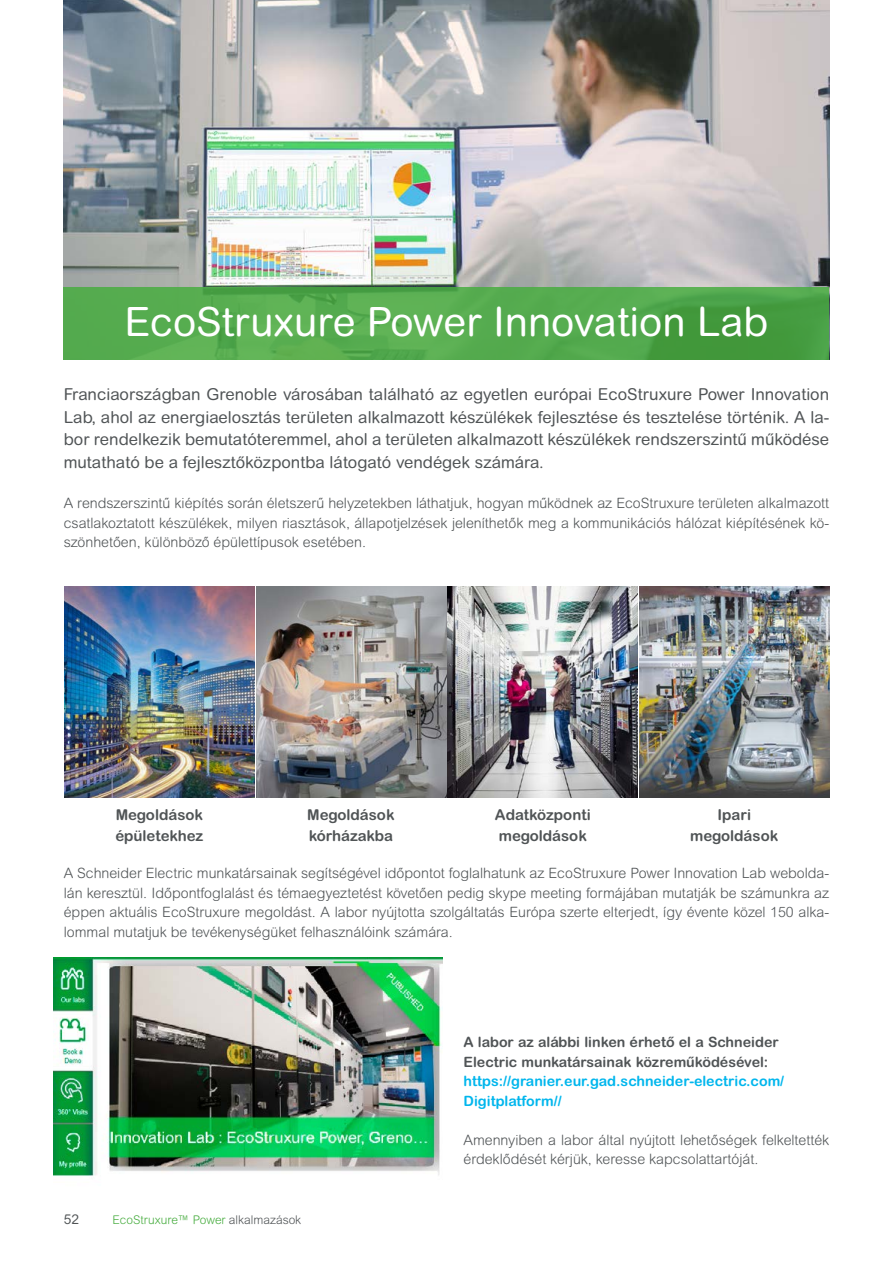
<style>
.page{position:relative;width:893px;height:1263px;background:#fff}
.page>*{position:absolute;margin:0;border:0;box-sizing:border-box;transform-origin:0 0}
.t1{font:40.5px "Arial Rounded MT Pro";color:#fff}
.t2{font:16.5px/22.5px "Arial Rounded MT Pro";color:#505456;text-align:justify}
.t3{font:700 15px/21px "Arial Rounded MT Pro";color:#505456}
.t4{font:300 14.25px/19.5px "Arial Rounded MT Pro";color:#505456;text-align:justify}
.t5{font:700 14.25px/19.5px "Arial Rounded MT Pro";color:#505456}
.t6{font:700 14.25px/19.5px "Arial Rounded MT Pro";color:#00b6ed}
.t7{font:13.5px "Arial Rounded MT Pro";color:#505456}
.t8{font:300 12px "Arial Rounded MT Pro";color:#48ad40}
.s1{color:#505456}
</style>
<div class="page">
<img style="left:64px;top:586px;width:190px;height:211px">
<img style="left:256px;top:586px;width:190px;height:211px">
<img style="left:448px;top:586px;width:381px;height:211px">
<img style="left:53px;top:957px;width:390px;height:219px">
<img style="left:64px;top:0;width:765px;height:287px">
<svg style="left:64px;top:287px;width:765px;height:73px;background:#53a94c"></svg>
<h1 class="t1" style="left:125px;top:298px;width:645px">EcoStruxure Power Innovation Lab</h1>
<p class="t2" style="left:64px;top:384px;width:767px">Franciaországban Grenoble városában található az egyetlen európai EcoStruxure Power Innovation Lab, ahol az energiaelosztás területen alkalmazott készülékek fejlesztése és tesztelése történik. A la&shy;bor rendelkezik bemutatóteremmel, ahol a területen alkalmazott készülékek rendszerszintű működése mutatható be a fejlesztőközpontba látogató vendégek számára.</p>
<p class="t4" style="left:64px;top:494px;width:767px">A rendszerszintű kiépítés során életszerű helyzetekben láthatjuk, hogyan működnek az EcoStruxure területen alkalmazott csatlakoztatott készülékek, milyen riasztások, állapotjelzések jeleníthetők meg a kommunikációs hálózat kiépítésének kö&shy;szönhetően, különböző épülettípusok esetében.</p>
<p class="t3" style="left:115px;top:804px;width:89px">Megoldások épületekhez</p>
<p class="t3" style="left:307px;top:804px;width:89px">Megoldások kórházakba</p>
<p class="t3" style="left:495px;top:804px;width:97px">Adatközponti megoldások</p>
<p class="t3" style="left:690px;top:804px;width:90px;text-align:center">Ipari megoldások</p>
<p class="t4" style="left:64px;top:864px;width:767px">A Schneider Electric munkatársainak segítségével időpontot foglalhatunk az EcoStruxure Power Innovation Lab webolda&shy;lán keresztül. Időpontfoglalást és témaegyeztetést követően pedig skype meeting formájában mutatják be számunkra az éppen aktuális EcoStruxure megoldást. A labor nyújtotta szolgáltatás Európa szerte elterjedt, így évente közel 150 alka&shy;lommal mutatjuk be tevékenységüket felhasználóink számára.</p>
<p class="t7" style="left:64px;top:1211px;width:17px">52</p>
<p class="t8" style="left:113px;top:1213px;width:190px">EcoStruxure™ Power <span class="s1">alkalmazások</span></p>
<p class="t5" style="left:463px;top:1033px;width:317px">A labor az alábbi linken érhető el a Schneider<br>Electric munkatársainak közreműködésével:</p>
<p class="t6" style="left:463px;top:1072px;width:322px">https://granier.eur.gad.schneider-electric.com/<br>Digitplatform//</p>
<p class="t4" style="left:463px;top:1130px;width:367px">Amennyiben a labor által nyújtott lehetőségek felkeltették érdeklődését kérjük, keresse kapcsolattartóját.</p>
</div>
